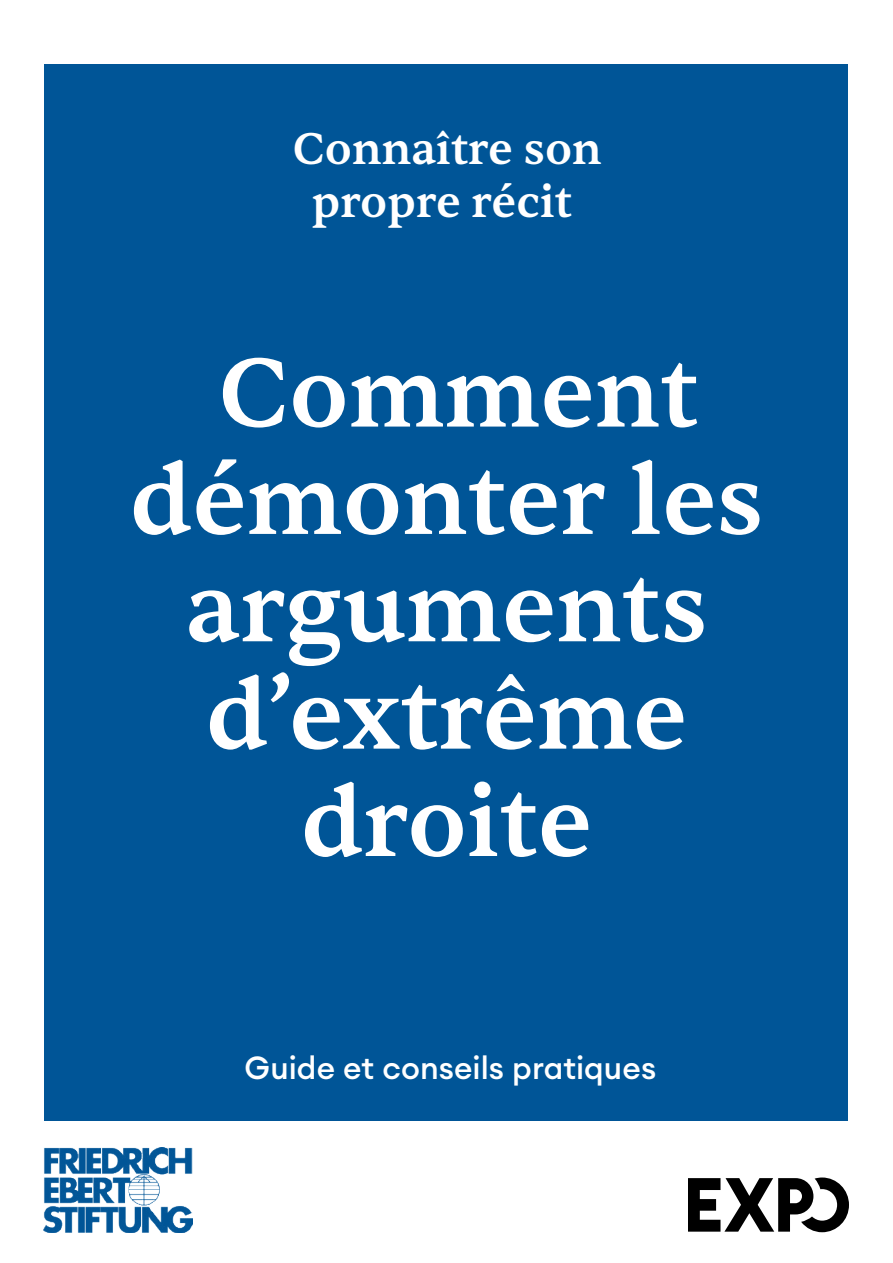
<style>
.page{position:relative;width:893px;height:1263px;background:#fff}
.page>*{position:absolute;margin:0;border:0;box-sizing:border-box;transform-origin:0 0}
.t1{font:500 99.15px/107.4px "Sentient";color:#fff;text-align:center}
.t2{font:500 45px/52.5px "Sentient";color:#fff;text-align:center}
.t3{font:500 31.5px "Euclid Circular A";letter-spacing:.005em;color:#fff}
</style>
<div class="page">
<div style="left:45px;top:64px;width:803px;height:1057px;background:#005597"></div>
<svg style="left:688px;top:1177px;width:161px;height:55px"></svg>
<img style="left:44px;top:1148px;width:149px;height:85px">
<p class="t2" style="left:293px;top:123px;width:311px">Connaître son propre récit</p>
<p class="t1" style="left:130px;top:341px;width:635px">Comment démonter les arguments d’extrême droite</p>
<p class="t3" style="left:245px;top:1047px;width:413px">Guide et conseils pratiques</p>
</div>
